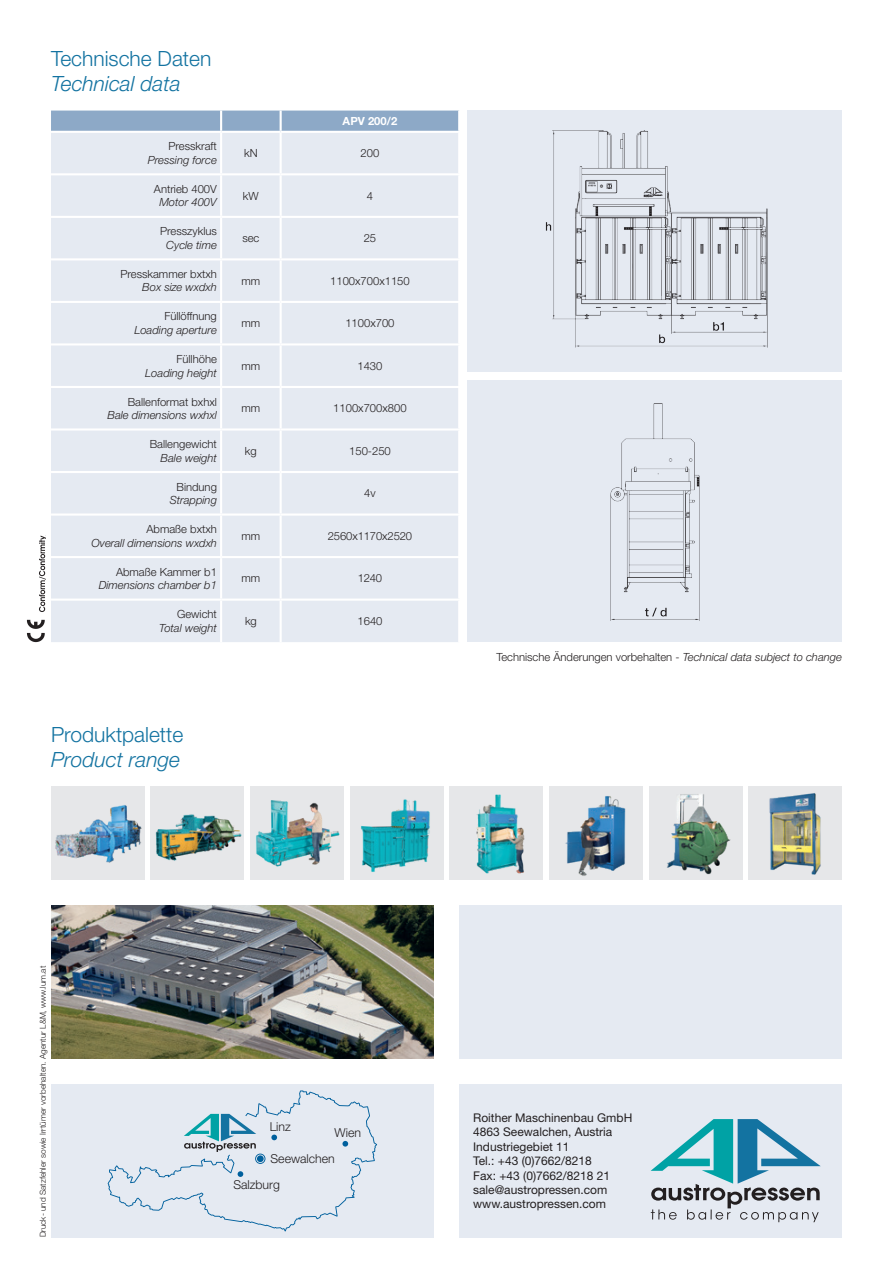
<style>
.page{position:relative;width:893px;height:1263px;background:#fff}
.page>*{position:absolute;margin:0;border:0;box-sizing:border-box;transform-origin:0 0}
.t1{font:300 21px "Helvetica Neue LT Std";color:#1373a1}
.t2{font:italic 300 21px "Helvetica Neue LT Std";color:#1373a1}
.t3{font:300 12.3px "Helvetica Neue LT Std";color:#231f20}
.t4{font:12px/14.4px "Helvetica Neue LT Std";color:#231f20}
.t5{font:300 11.25px "Helvetica Neue LT Std";color:#231f20}
.t6{font:italic 300 11.25px "Helvetica Neue LT Std";color:#231f20}
.t7{font:700 11.25px "Helvetica Neue LT Std";color:#fff}
.t8{font:300 8.25px "Helvetica Neue LT Std";color:#231f20}
.s1{font-style:italic}
</style>
<div class="page">
<div style="left:51px;top:111px;width:407px;height:20px;background:#8da9c7"></div>
<div style="left:51px;top:133px;width:407px;height:509px;background:#e5eaf2"></div>
<hr style="left:220px;top:111px;width:2px;height:20px;background:#fff">
<hr style="left:280px;top:111px;width:2px;height:20px;background:#fff">
<hr style="left:220px;top:133px;width:2px;height:40px;background:#fff">
<hr style="left:280px;top:133px;width:2px;height:40px;background:#fff">
<hr style="left:51px;top:173px;width:170px;height:2px;background:#fff">
<hr style="left:221px;top:173px;width:60px;height:2px;background:#fff">
<hr style="left:220px;top:175px;width:2px;height:41px;background:#fff">
<hr style="left:281px;top:173px;width:179px;height:2px;background:#fff">
<hr style="left:280px;top:175px;width:2px;height:41px;background:#fff">
<hr style="left:51px;top:216px;width:170px;height:2px;background:#fff">
<hr style="left:221px;top:216px;width:60px;height:2px;background:#fff">
<hr style="left:220px;top:218px;width:2px;height:40px;background:#fff">
<hr style="left:281px;top:216px;width:179px;height:2px;background:#fff">
<hr style="left:280px;top:218px;width:2px;height:40px;background:#fff">
<hr style="left:51px;top:258px;width:170px;height:2px;background:#fff">
<hr style="left:221px;top:258px;width:60px;height:2px;background:#fff">
<hr style="left:220px;top:260px;width:2px;height:41px;background:#fff">
<hr style="left:281px;top:258px;width:179px;height:2px;background:#fff">
<hr style="left:280px;top:260px;width:2px;height:41px;background:#fff">
<hr style="left:51px;top:301px;width:170px;height:2px;background:#fff">
<hr style="left:221px;top:301px;width:60px;height:2px;background:#fff">
<hr style="left:220px;top:303px;width:2px;height:40px;background:#fff">
<hr style="left:281px;top:301px;width:179px;height:2px;background:#fff">
<hr style="left:280px;top:303px;width:2px;height:40px;background:#fff">
<hr style="left:51px;top:343px;width:170px;height:2px;background:#fff">
<hr style="left:221px;top:343px;width:60px;height:2px;background:#fff">
<hr style="left:220px;top:345px;width:2px;height:41px;background:#fff">
<hr style="left:281px;top:343px;width:179px;height:2px;background:#fff">
<hr style="left:280px;top:345px;width:2px;height:41px;background:#fff">
<hr style="left:51px;top:386px;width:170px;height:2px;background:#fff">
<hr style="left:221px;top:386px;width:60px;height:2px;background:#fff">
<hr style="left:220px;top:388px;width:2px;height:40px;background:#fff">
<hr style="left:281px;top:386px;width:179px;height:2px;background:#fff">
<hr style="left:280px;top:388px;width:2px;height:40px;background:#fff">
<hr style="left:51px;top:428px;width:170px;height:3px;background:#fff">
<hr style="left:221px;top:428px;width:60px;height:3px;background:#fff">
<hr style="left:220px;top:431px;width:2px;height:40px;background:#fff">
<hr style="left:281px;top:428px;width:179px;height:3px;background:#fff">
<hr style="left:280px;top:431px;width:2px;height:40px;background:#fff">
<hr style="left:51px;top:471px;width:170px;height:2px;background:#fff">
<hr style="left:221px;top:471px;width:60px;height:2px;background:#fff">
<hr style="left:220px;top:473px;width:2px;height:40px;background:#fff">
<hr style="left:281px;top:471px;width:179px;height:2px;background:#fff">
<hr style="left:280px;top:473px;width:2px;height:40px;background:#fff">
<hr style="left:51px;top:513px;width:170px;height:3px;background:#fff">
<hr style="left:221px;top:513px;width:60px;height:3px;background:#fff">
<hr style="left:220px;top:516px;width:2px;height:40px;background:#fff">
<hr style="left:281px;top:513px;width:179px;height:3px;background:#fff">
<hr style="left:280px;top:516px;width:2px;height:40px;background:#fff">
<hr style="left:51px;top:556px;width:170px;height:2px;background:#fff">
<hr style="left:221px;top:556px;width:60px;height:2px;background:#fff">
<hr style="left:220px;top:558px;width:2px;height:40px;background:#fff">
<hr style="left:281px;top:556px;width:179px;height:2px;background:#fff">
<hr style="left:280px;top:558px;width:2px;height:40px;background:#fff">
<hr style="left:51px;top:598px;width:170px;height:3px;background:#fff">
<hr style="left:221px;top:598px;width:60px;height:3px;background:#fff">
<hr style="left:220px;top:601px;width:2px;height:41px;background:#fff">
<hr style="left:281px;top:598px;width:179px;height:3px;background:#fff">
<hr style="left:280px;top:601px;width:2px;height:41px;background:#fff">
<img style="left:27px;top:536px;width:19px;height:106px">
<div style="left:51px;top:787px;width:94px;height:93px;background:#e6e7e9"></div>
<img style="left:55px;top:805px;width:87px;height:58px">
<div style="left:151px;top:787px;width:93px;height:93px;background:#e6e7e9"></div>
<img style="left:155px;top:814px;width:87px;height:47px">
<div style="left:250px;top:787px;width:94px;height:93px;background:#e6e7e9"></div>
<img style="left:256px;top:800px;width:84px;height:67px">
<div style="left:350px;top:787px;width:93px;height:93px;background:#e6e7e9"></div>
<img style="left:360px;top:799px;width:70px;height:73px">
<div style="left:449px;top:787px;width:94px;height:93px;background:#e6e7e9"></div>
<img style="left:476px;top:794px;width:49px;height:80px">
<div style="left:549px;top:787px;width:94px;height:93px;background:#e6e7e9"></div>
<img style="left:565px;top:796px;width:61px;height:80px">
<div style="left:649px;top:787px;width:93px;height:93px;background:#e6e7e9"></div>
<img style="left:667px;top:794px;width:63px;height:81px">
<img style="left:748px;top:787px;width:94px;height:93px">
<div style="left:468px;top:111px;width:374px;height:261px;background:#e5eaf2"></div>
<div style="left:51px;top:1084px;width:383px;height:153px;background:#e5eaf2"></div>
<img style="left:51px;top:906px;width:383px;height:153px">
<div style="left:459px;top:1084px;width:383px;height:153px;background:#e5eaf2"></div>
<div style="left:459px;top:906px;width:383px;height:153px;background:#e5eaf2"></div>
<div style="left:468px;top:381px;width:374px;height:261px;background:#e5eaf2"></div>
<svg style="left:108px;top:1090px;width:269px;height:141px"></svg>
<img style="left:610px;top:403px;width:90px;height:218px">
<img style="left:545px;top:130px;width:223px;height:218px">
<svg style="left:651px;top:1119px;width:170px;height:103px"></svg>
<h1 class="t1" style="left:51px;top:46px;width:162px">Technische Daten</h1>
<h1 class="t2" style="left:51px;top:71px;width:131px">Technical data</h1>
<p class="t5" style="left:169px;top:139px;width:50px">Presskraft</p>
<p class="t6" style="left:148px;top:153px;width:71px">Pressing force</p>
<p class="t5" style="left:154px;top:182px;width:64px">Antrieb 400V</p>
<p class="t6" style="left:159px;top:196px;width:59px">Motor 400V</p>
<p class="t5" style="left:160px;top:225px;width:58px">Presszyklus</p>
<p class="t6" style="left:166px;top:238px;width:52px">Cycle time</p>
<p class="t5" style="left:120px;top:267px;width:98px">Presskammer bxtxh</p>
<p class="t6" style="left:142px;top:281px;width:76px">Box size wxdxh</p>
<p class="t5" style="left:164px;top:310px;width:54px">Füllöffnung</p>
<p class="t6" style="left:134px;top:323px;width:84px">Loading aperture</p>
<p class="t5" style="left:176px;top:352px;width:42px">Füllhöhe</p>
<p class="t6" style="left:145px;top:366px;width:73px">Loading height</p>
<p class="t5" style="left:128px;top:395px;width:91px">Ballenformat bxhxl</p>
<p class="t6" style="left:108px;top:408px;width:111px">Bale dimensions wxhxl</p>
<p class="t5" style="left:150px;top:437px;width:69px">Ballengewicht</p>
<p class="t6" style="left:161px;top:451px;width:58px">Bale weight</p>
<p class="t5" style="left:176px;top:480px;width:42px">Bindung</p>
<p class="t6" style="left:170px;top:493px;width:49px">Strapping</p>
<p class="t5" style="left:146px;top:522px;width:72px">Abmaße bxtxh</p>
<p class="t6" style="left:91px;top:536px;width:127px">Overall dimensions wxdxh</p>
<p class="t5" style="left:116px;top:565px;width:102px">Abmaße Kammer b1</p>
<p class="t6" style="left:99px;top:578px;width:120px">Dimensions chamber b1</p>
<p class="t5" style="left:177px;top:607px;width:41px">Gewicht</p>
<p class="t6" style="left:159px;top:621px;width:59px">Total weight</p>
<p class="t7" style="left:343px;top:114px;width:56px">APV 200/2</p>
<p class="t5" style="left:244px;top:146px;width:15px">kN</p>
<p class="t5" style="left:361px;top:146px;width:20px">200</p>
<p class="t5" style="left:243px;top:189px;width:17px">kW</p>
<p class="t5" style="left:367px;top:189px;width:8px">4</p>
<p class="t5" style="left:242px;top:231px;width:19px">sec</p>
<p class="t5" style="left:364px;top:231px;width:14px">25</p>
<p class="t5" style="left:242px;top:274px;width:20px">mm</p>
<p class="t5" style="left:330px;top:274px;width:81px">1100x700x1150</p>
<p class="t5" style="left:242px;top:316px;width:20px">mm</p>
<p class="t5" style="left:345px;top:316px;width:51px">1100x700</p>
<p class="t5" style="left:242px;top:359px;width:20px">mm</p>
<p class="t5" style="left:357px;top:359px;width:27px">1430</p>
<p class="t5" style="left:242px;top:401px;width:20px">mm</p>
<p class="t5" style="left:333px;top:401px;width:75px">1100x700x800</p>
<p class="t5" style="left:245px;top:444px;width:13px">kg</p>
<p class="t5" style="left:349px;top:444px;width:43px">150-250</p>
<p class="t5" style="left:364px;top:486px;width:13px">4v</p>
<p class="t5" style="left:242px;top:529px;width:20px">mm</p>
<p class="t5" style="left:328px;top:529px;width:86px">2560x1170x2520</p>
<p class="t5" style="left:242px;top:571px;width:20px">mm</p>
<p class="t5" style="left:358px;top:571px;width:26px">1240</p>
<p class="t5" style="left:245px;top:614px;width:13px">kg</p>
<p class="t5" style="left:357px;top:614px;width:27px">1640</p>
<h1 class="t1" style="left:51px;top:722px;width:134px">Produktpalette</h1>
<h1 class="t2" style="left:51px;top:747px;width:131px">Product range</h1>
<p class="t5" style="left:496px;top:650px;width:347px">Technische Änderungen vorbehalten - <span class="s1">Technical data subject to change</span></p>
<p class="t8" style="left:38px;top:1237px;width:273px;rotate:-90deg">Druck- und Satzfehler sowie Irrtümer vorbehalten. Agentur L&amp;M, www.lum.at</p>
<p class="t3" style="left:270px;top:1119px;width:23px">Linz</p>
<p class="t3" style="left:334px;top:1125px;width:28px">Wien</p>
<p class="t3" style="left:271px;top:1151px;width:66px">Seewalchen</p>
<p class="t3" style="left:233px;top:1177px;width:48px">Salzburg</p>
<p class="t4" style="left:473px;top:1110px;width:161px">Roither Maschinenbau GmbH<br>4863 Seewalchen, Austria<br>Industriegebiet 11<br>Tel.: +43 (0)7662/8218<br>Fax: +43 (0)7662/8218 21 sale@austropressen.com www.austropressen.com</p>
</div>
